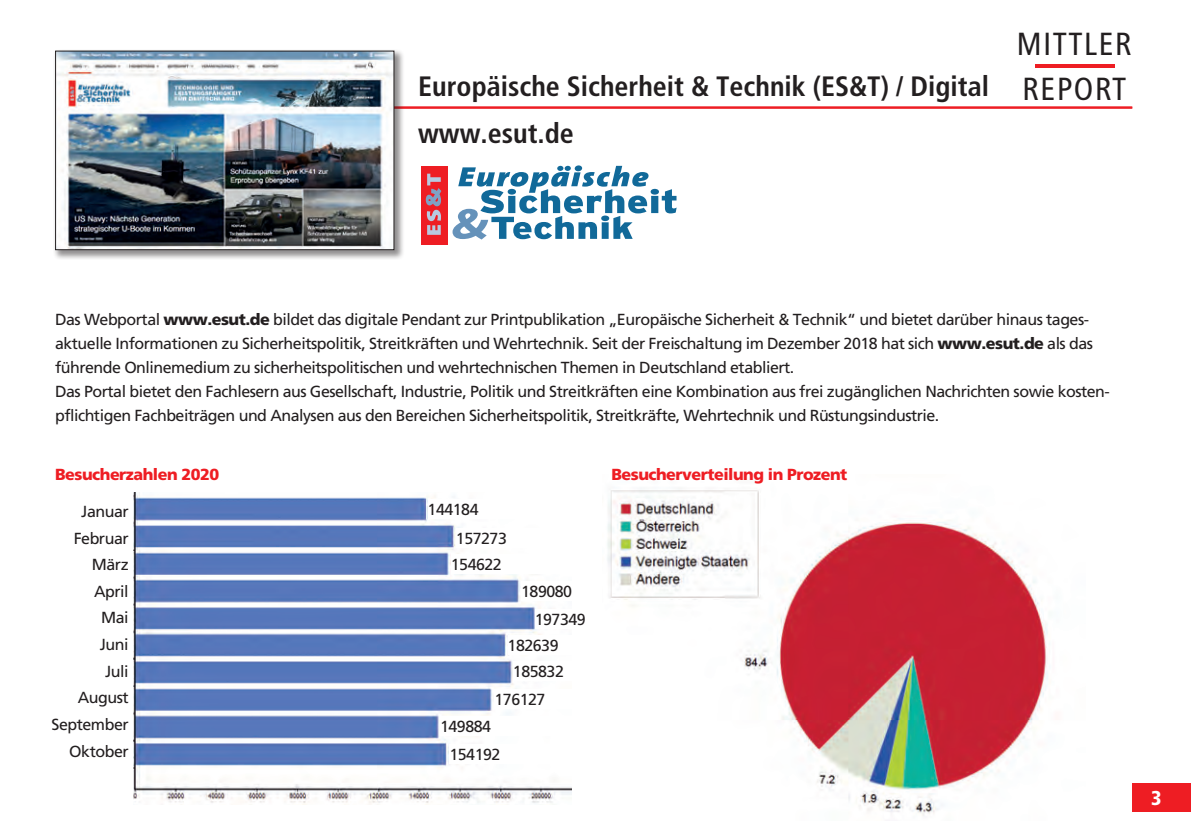
<style>
.page{position:relative;width:1191px;height:840px;background:#fff}
.page>*{position:absolute;margin:0;border:0;box-sizing:border-box;transform-origin:0 0}
.t1{font:condensed 31.8px "Frutiger";letter-spacing:.05em;color:#231f20}
.t2{font:700 condensed 28px/47.6px "Frutiger";color:#231f20}
.t3{font:900 condensed 20px "Frutiger";color:#fff}
.t4{font:16px/26.6px "Frutiger";letter-spacing:-.03em;color:#231f20}
.t5{font:900 16px "Frutiger";letter-spacing:-.03em;color:#ee1d23}
.s1{font-weight:400;font-size:31.8px}
.s2{font-weight:900}
</style>
<div class="page">
<div style="left:1132px;top:782px;width:59px;height:29px;background:#ee1d23"></div>
<hr style="left:1035px;top:64px;width:80px;height:4px;background:#ee1d23">
<hr style="left:57px;top:106px;width:1075px;height:2px;background:#ee1d23">
<div style="left:53px;top:48px;width:351px;height:212px;background:#231f20;opacity:.5"></div>
<img style="left:57px;top:53px;width:335px;height:195px">
<div style="left:55px;top:51px;width:339px;height:199px;border:1px solid #231f20"></div>
<div style="left:421px;top:166px;width:27px;height:78px;background:#ee1d23"></div>
<svg style="left:426px;top:173px;width:15px;height:62px"></svg>
<svg style="left:452px;top:165px;width:224px;height:74px"></svg>
<img style="left:134px;top:492px;width:437px;height:312px">
<img style="left:607px;top:490px;width:441px;height:326px">
<div style="left:427px;top:499px;width:168px;height:20px;background:#fff"></div>
<div style="left:456px;top:528px;width:122px;height:19px;background:#fff"></div>
<div style="left:451px;top:553px;width:127px;height:20px;background:#fff"></div>
<div style="left:521px;top:581px;width:70px;height:19px;background:#fff"></div>
<div style="left:535px;top:608px;width:59px;height:20px;background:#fff"></div>
<div style="left:507px;top:634px;width:168px;height:20px;background:#fff"></div>
<div style="left:513px;top:661px;width:168px;height:20px;background:#fff"></div>
<div style="left:494px;top:689px;width:168px;height:20px;background:#fff"></div>
<div style="left:440px;top:715px;width:168px;height:20px;background:#fff"></div>
<div style="left:449px;top:743px;width:168px;height:20px;background:#fff"></div>
<h1 class="t1" style="left:1017px;top:25px;width:116px">MITTLER</h1>
<h2 class="t2" style="left:418px;top:62px;width:709px">Europäische Sicherheit &amp; Technik (ES&amp;T) / Digital <span class="s1">REPORT </span>www.esut.de</h2>
<p class="t4" style="left:55px;top:307px;width:1056px;line-height:24px">Das Webportal <span class="s2">www.esut.de</span> bildet das digitale Pendant zur Printpublikation „Europäische Sicherheit &amp; Technik“ und bietet darüber hinaus tages&shy;aktuelle Informationen zu Sicherheitspolitik, Streitkräften und Wehrtechnik. Seit der Freischaltung im Dezember 2018 hat sich <span class="s2">www.esut.de</span> als das führende Onlinemedium zu sicherheitspolitischen und wehrtechnischen Themen in Deutschland etabliert.<br>Das Portal bietet den Fachlesern aus Gesellschaft, Industrie, Politik und Streitkräften eine Kombination aus frei zugänglichen Nachrichten sowie kosten&shy;pflichtigen Fachbeiträgen und Analysen aus den Bereichen Sicherheitspolitik, Streitkräfte, Wehrtechnik und Rüstungsindustrie.</p>
<p class="t5" style="left:55px;top:464px;width:166px">Besucherzahlen 2020</p>
<p class="t4" style="left:52px;top:498px;width:79px;text-align:right">Januar<br>Februar<br>März<br>April<br>Mai<br>Juni<br>Juli<br>August<br>September<br>Oktober</p>
<p class="t4" style="left:456px;top:495px;width:52px;line-height:28.6px;text-indent:-28px">144184<br>157273</p>
<p class="t4" style="left:451px;top:550px;width:52px">154622</p>
<p class="t4" style="left:521px;top:578px;width:52px">189080</p>
<p class="t4" style="left:535px;top:605px;width:52px">197349</p>
<p class="t4" style="left:507px;top:632px;width:52px">182639</p>
<p class="t4" style="left:513px;top:658px;width:52px">185832</p>
<p class="t4" style="left:494px;top:686px;width:52px">176127</p>
<p class="t4" style="left:440px;top:712px;width:62px;line-height:28px;text-align:center">149884<br>154192</p>
<p class="t5" style="left:611px;top:464px;width:237px">Besucherverteilung in Prozent</p>
<p class="t3" style="left:1151px;top:785px;width:12px">3</p>
</div>
